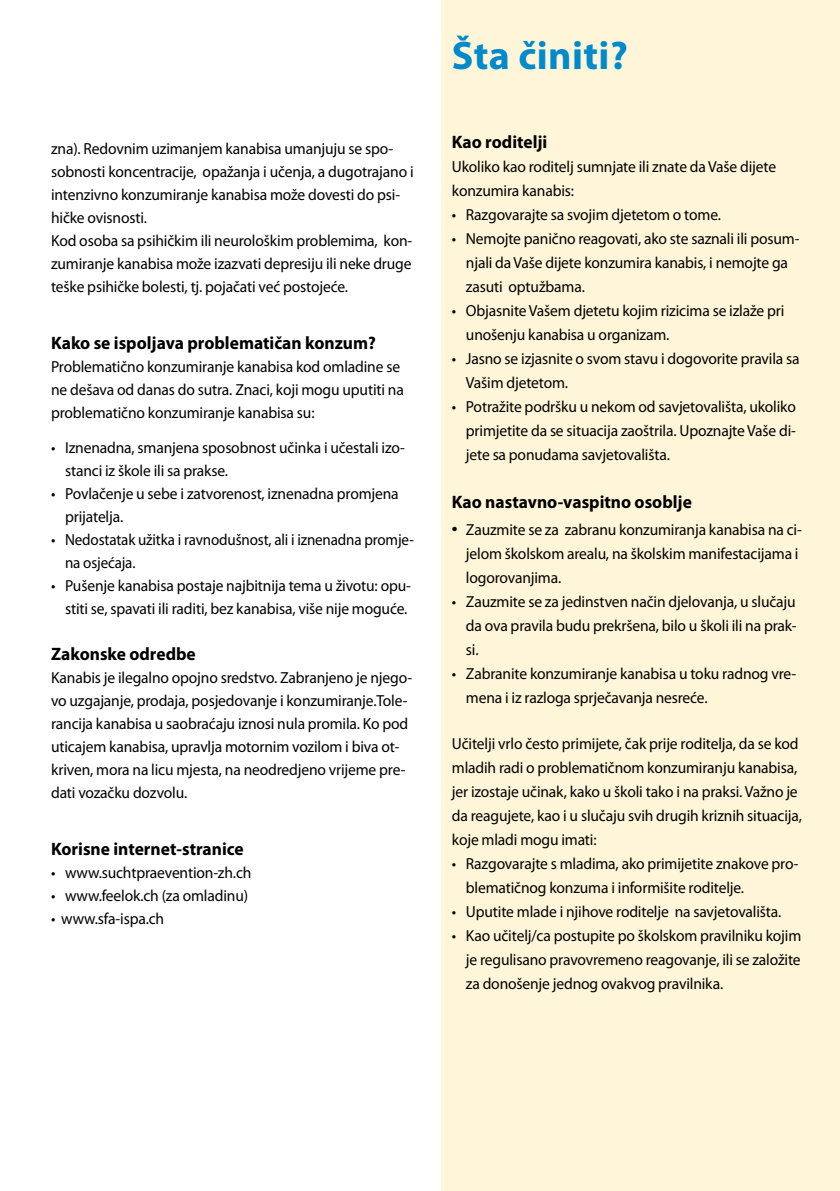
<style>
.page{position:relative;width:840px;height:1191px;background:#fff}
.page>*{position:absolute;margin:0;border:0;box-sizing:border-box;transform-origin:0 0}
.t1{font:700 40px "Myriad Pro";letter-spacing:.01em;color:#008acb}
.t2{font:700 18px "Myriad Pro";color:#000}
.t3{font:16px/24px "Myriad Pro";letter-spacing:-.01em;color:#000}
.s1{font-family:"Frutiger Condensed BQ";font-size:17px}
</style>
<div class="page">
<div style="left:441px;top:0;width:398px;height:1191px;background:#fff5d8"></div>
<p class="t3" style="left:51px;top:137px;width:364px;line-height:23px">zna). Redovnim uzimanjem kanabisa umanjuju se spo&shy;sobnosti koncentracije, opažanja i učenja, a dugotrajano i intenzivno konzumiranje kanabisa može dovesti do psi&shy;hičke ovisnosti.<br>Kod osoba sa psihičkim ili neurološkim problemima, kon&shy;zumiranje kanabisa može izazvati depresiju ili neke druge teške psihičke bolesti, tj. pojačati već postojeće.</p>
<p class="t2" style="left:51px;top:331px;width:326px">Kako se ispoljava problematičan konzum?</p>
<p class="t3" style="left:51px;top:355px;width:354px;line-height:23px">Problematično konzumiranje kanabisa kod omladine se ne dešava od danas do sutra. Znaci, koji mogu uputiti na problematično konzumiranje kanabisa su:</p>
<p class="t3" style="left:65px;top:435px;width:341px;line-height:23px;text-indent:-14px">• Iznenadna, smanjena sposobnost učinka i učestali izo&shy;stanci iz škole ili sa prakse.</p>
<p class="t3" style="left:65px;top:481px;width:335px;line-height:23px;text-indent:-14px">• Povlačenje u sebe i zatvorenost, iznenadna promjena prijatelja.</p>
<p class="t3" style="left:65px;top:527px;width:350px;line-height:23px;text-indent:-14px">• Nedostatak užitka i ravnodušnost, ali i iznenadna promje&shy;na osjećaja.</p>
<p class="t3" style="left:51px;top:573px;width:361px;line-height:23px;text-align:right">• Pušenje kanabisa postaje najbitnija tema u životu: opu&shy;stiti se, spavati ili raditi, bez kanabisa, više nije moguće.</p>
<p class="t2" style="left:51px;top:642px;width:146px">Zakonske odredbe</p>
<p class="t3" style="left:51px;top:665px;width:362px;line-height:23px">Kanabis je ilegalno opojno sredstvo. Zabranjeno je njego&shy;vo uzgajanje, prodaja, posjedovanje i konzumiranje.Tole&shy;rancija kanabisa u saobraćaju iznosi nula promila. Ko pod uticajem kanabisa, upravlja motornim vozilom i biva ot&shy;kriven, mora na licu mjesta, na neodredjeno vrijeme pre&shy;dati vozačku dozvolu.</p>
<p class="t2" style="left:51px;top:837px;width:194px">Korisne internet-stranice</p>
<p class="t3" style="left:51px;top:860px;width:202px">• www.suchtpraevention-zh.ch</p>
<p class="t3" style="left:51px;top:883px;width:198px">• www.feelok.ch (za omladinu)</p>
<p class="t3" style="left:51px;top:906px;width:115px">• www.sfa-ispa.ch</p>
<h1 class="t1" style="left:451px;top:29px;width:177px">Šta činiti?</h1>
<p class="t2" style="left:451px;top:130px;width:97px">Kao roditelji</p>
<p class="t3" style="left:451px;top:154px;width:325px">Ukoliko kao roditelj sumnjate ili znate da Vaše dijete konzumira kanabis:</p>
<p class="t3" style="left:451px;top:202px;width:270px">• Razgovarajte sa svojim djetetom o tome.</p>
<p class="t3" style="left:465px;top:226px;width:335px;text-indent:-14px">• Nemojte panično reagovati, ako ste saznali ili posum&shy;njali da Vaše dijete konzumira kanabis, i nemojte ga zasuti optužbama.</p>
<p class="t3" style="left:465px;top:298px;width:320px;text-indent:-14px">• Objasnite Vašem djetetu kojim rizicima se izlaže pri unošenju kanabisa u organizam.</p>
<p class="t3" style="left:465px;top:346px;width:335px;text-indent:-14px">• Jasno se izjasnite o svom stavu i dogovorite pravila sa<br>Vašim djetetom.</p>
<p class="t3" style="left:465px;top:394px;width:331px;text-align:justify;text-indent:-14px">• Potražite podršku u nekom od savjetovališta, ukoliko primjetite da se situacija zaoštrila. Upoznajte Vaše di&shy;jete sa ponudama savjetovališta.</p>
<p class="t2" style="left:451px;top:490px;width:241px">Kao nastavno-vaspitno osoblje</p>
<p class="t3" style="left:465px;top:517px;width:337px;text-indent:-14px"><span class="s1">•</span> Zauzmite se za zabranu konzumiranja kanabisa na ci&shy;jelom školskom arealu, na školskim manifestacijama i logorovanjima.</p>
<p class="t3" style="left:465px;top:589px;width:332px;text-align:justify;text-indent:-14px">• Zauzmite se za jedinstven način djelovanja, u slučaju da ova pravila budu prekršena, bilo u školi ili na prak&shy;si.</p>
<p class="t3" style="left:465px;top:661px;width:332px;text-indent:-14px">• Zabranite konzumiranje kanabisa u toku radnog vre&shy;mena i iz razloga sprječavanja nesreće.</p>
<p class="t3" style="left:451px;top:731px;width:351px">Učitelji vrlo često primijete, čak prije roditelja, da se kod mladih radi o problematičnom konzumiranju kanabisa, jer izostaje učinak, kako u školi tako i na praksi. Važno je da reagujete, kao i u slučaju svih drugih kriznih situacija, koje mladi mogu imati:</p>
<p class="t3" style="left:465px;top:851px;width:334px;text-indent:-14px">• Razgovarajte s mladima, ako primijetite znakove pro&shy;blematičnog konzuma i informišite roditelje.</p>
<p class="t3" style="left:451px;top:899px;width:331px">• Uputite mlade i njihove roditelje na savjetovališta.</p>
<p class="t3" style="left:465px;top:923px;width:336px;text-align:justify;text-indent:-14px">• Kao učitelj/ca postupite po školskom pravilniku kojim je regulisano pravovremeno reagovanje, ili se založite za donošenje jednog ovakvog pravilnika.</p>
</div>
